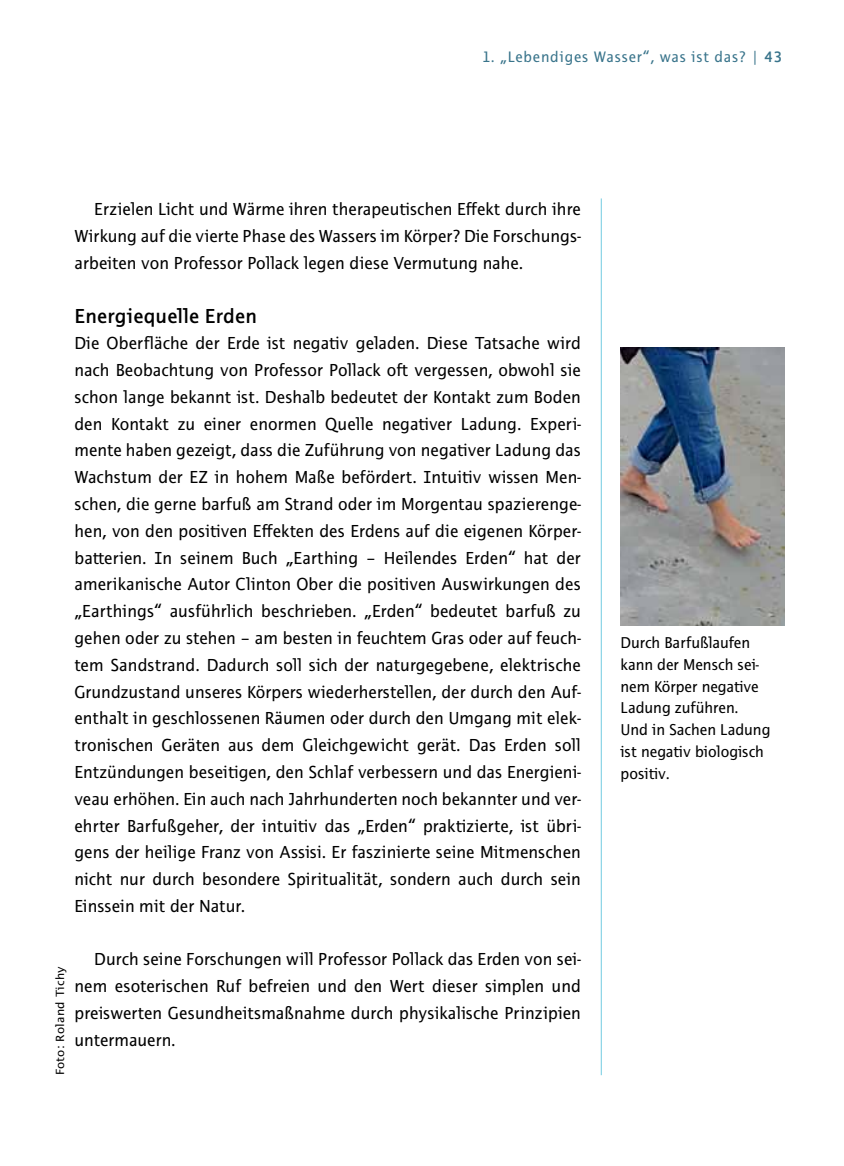
<style>
.page{position:relative;width:844px;height:1166px;background:#fff}
.page>*{position:absolute;margin:0;border:0;box-sizing:border-box;transform-origin:0 0}
.t1{font:600 21px "Thordis Sans EF";letter-spacing:.01em;color:#000}
.t2{font:18.03px/26.8px "Thordis Sans EF";letter-spacing:.005em;color:#000;text-align:justify}
.t3{font:16.28px/21.9px "Thordis Sans EF";color:#000}
.t4{font:15.75px "Thordis Sans EF";letter-spacing:.05em;color:#39748b}
.t5{font:12.25px "Thordis Sans EF";letter-spacing:.02em;color:#000;scale:1.1 1}
.s1{font-weight:600}
</style>
<div class="page">
<hr style="left:600px;top:198px;width:1px;height:877px;background:#8bd5e6">
<img style="left:620px;top:347px;width:164px;height:278px">
<p class="t4" style="left:482px;top:48px;width:301px">1. „Lebendiges Wasser“, was ist das? | <span class="s1">43</span></p>
<p class="t2" style="left:74px;top:196px;width:508px;text-indent:20px">Erzielen Licht und Wärme ihren therapeutischen Effekt durch ihre Wirkung auf die vierte Phase des Wassers im Körper? Die Forschungs&shy;arbeiten von Professor Pollack legen diese Vermutung nahe.</p>
<p class="t1" style="left:74px;top:304px;width:184px">Energiequelle Erden</p>
<p class="t2" style="left:74px;top:330px;width:508px">Die Oberfläche der Erde ist negativ geladen. Diese Tatsache wird nach Beobachtung von Professor Pollack oft vergessen, obwohl sie schon lange bekannt ist. Deshalb bedeutet der Kontakt zum Boden den Kontakt zu einer enormen Quelle negativer Ladung. Experi&shy;mente haben gezeigt, dass die Zuführung von negativer Ladung das Wachstum der EZ in hohem Maße befördert. Intuitiv wissen Men&shy;schen, die gerne barfuß am Strand oder im Morgentau spazierenge&shy;hen, von den positiven Effekten des Erdens auf die eigenen Körper&shy;batterien. In seinem Buch „Earthing – Heilendes Erden“ hat der amerikanische Autor Clinton Ober die positiven Auswirkungen des „Earthings“ ausführlich beschrieben. „Erden“ bedeutet barfuß zu gehen oder zu stehen – am besten in feuchtem Gras oder auf feuch&shy;tem Sandstrand. Dadurch soll sich der naturgegebene, elektrische Grundzustand unseres Körpers wiederherstellen, der durch den Auf&shy;enthalt in geschlossenen Räumen oder durch den Umgang mit elek&shy;tronischen Geräten aus dem Gleichgewicht gerät. Das Erden soll Entzündungen beseitigen, den Schlaf verbessern und das Energieni&shy;veau erhöhen. Ein auch nach Jahrhunderten noch bekannter und ver&shy;ehrter Barfußgeher, der intuitiv das „Erden“ praktizierte, ist übri&shy;gens der heilige Franz von Assisi. Er faszinierte seine Mitmenschen nicht nur durch besondere Spiritualität, sondern auch durch sein Einssein mit der Natur.</p>
<p class="t5" style="left:53px;top:1075px;width:101px;rotate:-90deg">Foto: Roland Tichy</p>
<p class="t2" style="left:74px;top:946px;width:508px;text-indent:20px">Durch seine Forschungen will Professor Pollack das Erden von sei&shy;nem esoterischen Ruf befreien und den Wert dieser simplen und preiswerten Gesundheitsmaßnahme durch physikalische Prinzipien untermauern.</p>
<p class="t3" style="left:620px;top:631px;width:151px">Durch Barfußlaufen kann der Mensch sei&shy;nem Körper negative<br>Ladung zuführen.<br>Und in Sachen Ladung ist negativ biologisch positiv.</p>
</div>
